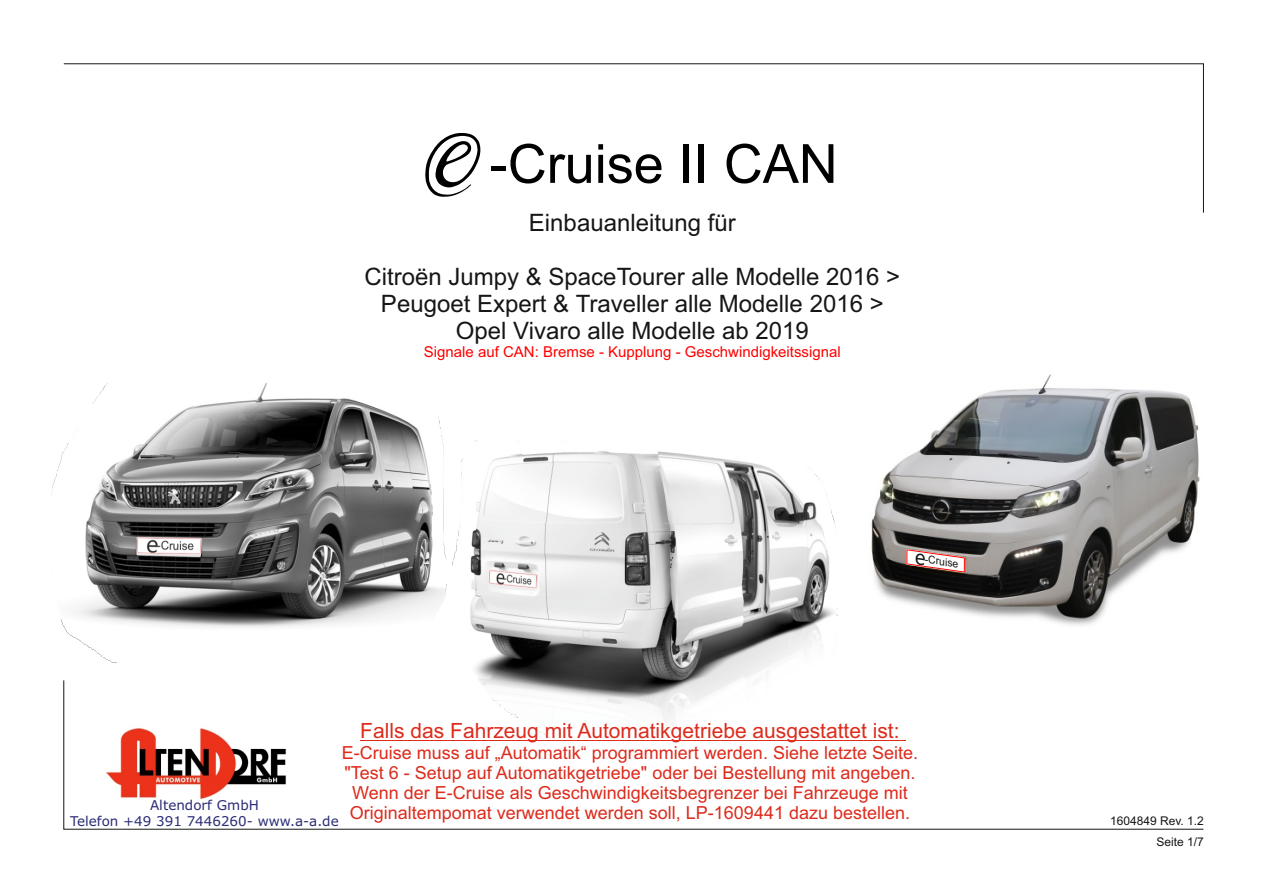
<style>
.page{position:relative;width:1263px;height:893px;background:#fff}
.page>*{position:absolute;margin:0;border:0;box-sizing:border-box;transform-origin:0 0}
.t1{font:54px "Arial";color:#000}
.t2{font:24px/26.8px "Arial";color:#151616;text-align:center}
.t3{font:21px "Arial";color:#dd2b1c}
.t4{font:18px/20.1px "Arial";color:#dd2b1c;text-align:center}
.t5{font:15px "Arial";color:#f00}
.t6{font:13.5px/16.4px "Verdana";color:#2b2c77;text-align:center}
.t7{font:12px "Arial";color:#151616}
.t8{font:10.8px "Arial";color:#151616}
.s1{font-family:"Ebrima";font-size:21.6px}
</style>
<div class="page">
<svg style="left:63px;top:63px;width:1141px;height:150px"></svg>
<svg style="left:63px;top:680px;width:1141px;height:149px"></svg>
<svg style="left:424px;top:133px;width:57px;height:64px"></svg>
<img style="left:52px;top:383px;width:394px;height:280px">
<img style="left:452px;top:441px;width:385px;height:299px">
<img style="left:871px;top:374px;width:329px;height:251px">
<svg style="left:906px;top:469px;width:59px;height:156px"></svg>
<hr style="left:360px;top:740px;width:545px;height:1px;background:#dd2b1c">
<img style="left:100px;top:721px;width:196px;height:83px">
<h1 class="t1" style="left:490px;top:144px;width:350px">-Cruise II CAN</h1>
<h2 class="t2" style="left:529px;top:212px;width:208px">Einbauanleitung für</h2>
<h2 class="t2" style="left:365px;top:265px;width:537px">Citroën Jumpy &amp; SpaceTourer alle Modelle 2016 &gt;<br>Peugoet Expert &amp; Traveller alle Modelle 2016 &gt;<br>Opel Vivaro alle Modelle ab 2019</h2>
<p class="t5" style="left:424px;top:346px;width:418px">Signale auf CAN: Bremse - Kupplung - Geschwindigkeitssignal</p>
<p class="t8" style="left:916px;top:554px;width:45px;rotate:8deg"><span class="s1">e</span>-Cruise</p>
<p class="t3" style="left:360px;top:723px;width:541px">Falls das Fahrzeug mit Automatikgetriebe ausgestattet ist:</p>
<p class="t4" style="left:342px;top:744px;width:578px">E-Cruise muss auf „Automatik“ programmiert werden. Siehe letzte Seite. "Test 6 - Setup auf Automatikgetriebe" oder bei Bestellung mit angeben.<br>Wenn der E-Cruise als Geschwindigkeitsbegrenzer bei Fahrzeuge mit Originaltempomat verwendet werden soll, LP-1609441 dazu bestellen.</p>
<p class="t6" style="left:70px;top:798px;width:270px">Altendorf GmbH<br>Telefon +49 391 7446260- www.a-a.de</p>
<p class="t7" style="left:1110px;top:816px;width:95px">1604849 Rev. 1.2</p>
<p class="t7" style="left:1156px;top:837px;width:49px">Seite 1/7</p>
</div>
